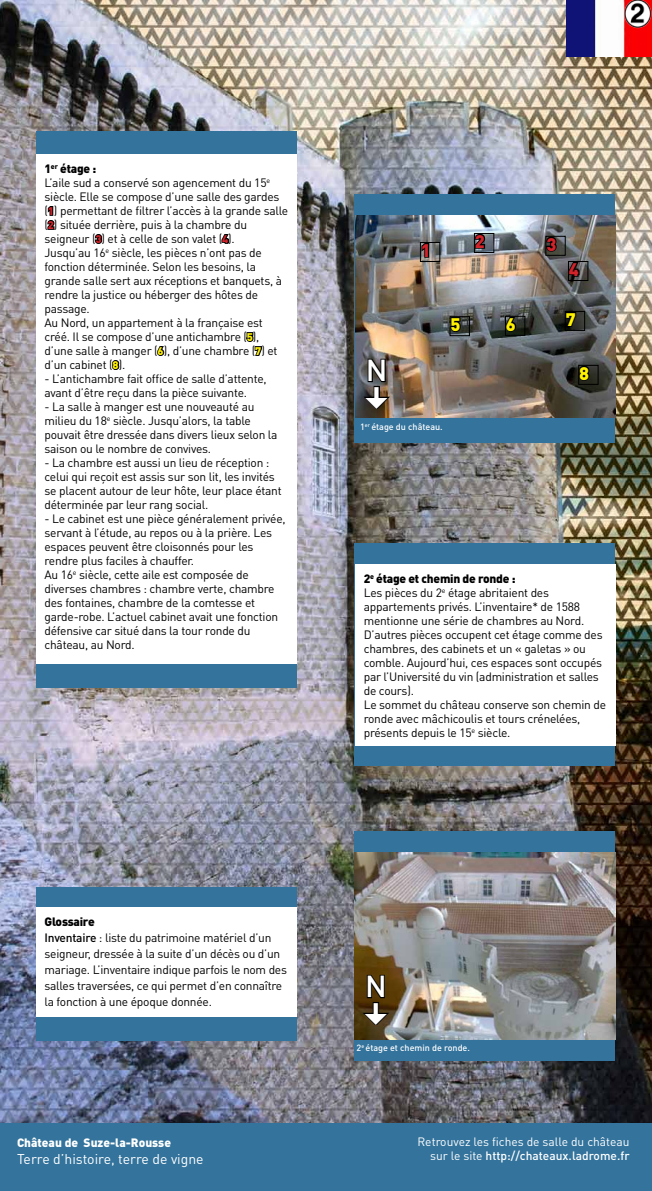
<style>
.page{position:relative;width:652px;height:1191px;background:#fff}
.page>*{position:absolute;margin:0;border:0;box-sizing:border-box;transform-origin:0 0}
.t1{font:500 30px "DIN Pro";color:#fff}
.t2{font:900 18px "DIN Pro";color:#d2232a}
.t3{font:900 18px "DIN Pro";color:#fff200}
.t4{font:14px "DIN Pro";color:#fff}
.t5{font:12px/14px "DIN Pro";letter-spacing:-.02em;color:#000}
.t6{font:12px/14.4px "DIN Pro";color:#fff;text-align:right}
.t7{font:900 12px "DIN Pro";color:#fff}
.t8{font:500 9px "DIN Pro";color:#fff}
.s1{font-weight:900}
.s2{font-weight:900;font-size:11px;color:#d2232a}
.s3{font-weight:900;font-size:11px;color:#fff200}
.s4{font-weight:500}
</style>
<div class="page">
<img style="left:0;top:0;width:652px;height:1124px">
<div style="left:36px;top:131px;width:261px;height:557px;background:#33739c"></div>
<div style="left:36px;top:154px;width:261px;height:509px;background:#fff"></div>
<svg style="left:47px;top:206px;width:8px;height:24px"></svg>
<svg style="left:94px;top:234px;width:9px;height:10px"></svg>
<svg style="left:221px;top:234px;width:8px;height:10px"></svg>
<svg style="left:157px;top:346px;width:8px;height:10px"></svg>
<svg style="left:246px;top:332px;width:16px;height:24px"></svg>
<svg style="left:112px;top:360px;width:8px;height:10px"></svg>
<img style="left:566px;top:0;width:86px;height:57px">
<div style="left:354px;top:194px;width:261px;height:249px;background:#33739c"></div>
<img style="left:355px;top:215px;width:261px;height:202px">
<svg style="left:422px;top:244px;width:8px;height:15px"></svg>
<div style="left:420px;top:242px;width:20px;height:20px;border:1px solid #000"></div>
<svg style="left:449px;top:316px;width:13px;height:17px"></svg>
<div style="left:450px;top:316px;width:20px;height:20px;border:1px solid #000"></div>
<svg style="left:547px;top:238px;width:11px;height:15px"></svg>
<div style="left:545px;top:236px;width:21px;height:20px;border:1px solid #000"></div>
<svg style="left:473px;top:233px;width:13px;height:17px"></svg>
<div style="left:474px;top:233px;width:20px;height:20px;border:1px solid #000"></div>
<svg style="left:564px;top:311px;width:14px;height:17px"></svg>
<div style="left:565px;top:311px;width:20px;height:20px;border:1px solid #000"></div>
<svg style="left:507px;top:318px;width:10px;height:15px"></svg>
<div style="left:505px;top:316px;width:20px;height:20px;border:1px solid #000"></div>
<svg style="left:580px;top:367px;width:10px;height:15px"></svg>
<div style="left:578px;top:365px;width:21px;height:20px;border:1px solid #000"></div>
<svg style="left:567px;top:261px;width:14px;height:17px"></svg>
<div style="left:568px;top:261px;width:20px;height:20px;border:1px solid #000"></div>
<img style="left:624px;top:0;width:28px;height:29px">
<div style="left:0;top:1124px;width:652px;height:67px;background:#33739c"></div>
<div style="left:354px;top:831px;width:261px;height:229px;background:#33739c"></div>
<div style="left:354px;top:543px;width:261px;height:223px;background:#33739c"></div>
<div style="left:355px;top:564px;width:261px;height:182px;background:#fff"></div>
<img style="left:354px;top:853px;width:261px;height:186px">
<div style="left:36px;top:887px;width:261px;height:153px;background:#33739c"></div>
<div style="left:36px;top:907px;width:261px;height:109px;background:#fff"></div>
<svg style="left:364px;top:358px;width:26px;height:51px"></svg>
<svg style="left:363px;top:973px;width:27px;height:52px"></svg>
<p class="t5" style="left:44px;top:161px;width:245px"><span class="s1">1</span><sup>er</sup> <span class="s1">étage :<br></span>L’aile sud a conservé son agencement du 15<sup>e </sup>siècle. Elle se compose d’une salle des gardes (<span class="s2">1</span>) permettant de filtrer l’accès à la grande salle (<span class="s2">2</span>) située derrière, puis à la chambre du seigneur (<span class="s2">3</span>) et à celle de son valet (<span class="s2">4</span>).<br>Jusqu’au 16<sup>e</sup> siècle, les pièces n’ont pas de fonction déterminée. Selon les besoins, la grande salle sert aux réceptions et banquets, à rendre la justice ou héberger des hôtes de passage.<br>Au Nord, un appartement à la française est créé. Il se compose d’une antichambre (<span class="s3">5</span>), d’une salle à manger (<span class="s3">6</span>), d’une chambre (<span class="s3">7</span>) et d’un cabinet (<span class="s3">8</span>).</p>
<p class="t5" style="left:44px;top:371px;width:224px">- L’antichambre fait office de salle d’attente, avant d’être reçu dans la pièce suivante.</p>
<p class="t5" style="left:44px;top:399px;width:235px">- La salle à manger est une nouveauté au milieu du 18<sup>e</sup> siècle. Jusqu’alors, la table pouvait être dressée dans divers lieux selon la saison ou le nombre de convives.</p>
<p class="t5" style="left:45px;top:455px;width:239px">- La chambre est aussi un lieu de réception : celui qui reçoit est assis sur son lit, les invités se placent autour de leur hôte, leur place étant déterminée par leur rang social.</p>
<p class="t5" style="left:45px;top:511px;width:243px">- Le cabinet est une pièce généralement privée, servant à l’étude, au repos ou à la prière. Les espaces peuvent être cloisonnés pour les rendre plus faciles à chauffer.<br>Au 16<sup>e</sup> siècle, cette aile est composée de diverses chambres : chambre verte, chambre des fontaines, chambre de la comtesse et garde-robe. L’actuel cabinet avait une fonction défensive car situé dans la tour ronde du château, au Nord.</p>
<h1 class="t1" style="left:366px;top:350px;width:23px">N</h1>
<h2 class="t2" style="left:421px;top:238px;width:12px">1</h2>
<h2 class="t3" style="left:451px;top:312px;width:12px">5</h2>
<h2 class="t2" style="left:475px;top:229px;width:12px">2</h2>
<h2 class="t2" style="left:546px;top:232px;width:12px">3</h2>
<h2 class="t2" style="left:569px;top:257px;width:12px">4</h2>
<h2 class="t3" style="left:506px;top:312px;width:12px">6</h2>
<h2 class="t3" style="left:566px;top:307px;width:12px">7</h2>
<h2 class="t3" style="left:579px;top:361px;width:12px">8</h2>
<p class="t8" style="left:360px;top:421px;width:84px">1<sup>er</sup> étage du château.</p>
<p class="t5" style="left:364px;top:571px;width:244px"><span class="s1">2</span><sup>e</sup> <span class="s1">étage et chemin de ronde :<br></span>Les pièces du 2<sup>e</sup> étage abritaient des appartements privés. L’inventaire* de 1588 mentionne une série de chambres au Nord.<br>D’autres pièces occupent cet étage comme des chambres, des cabinets et un « galetas » ou comble. Aujourd’hui, ces espaces sont occupés par l’Université du vin (administration et salles de cours).<br>Le sommet du château conserve son chemin de ronde avec mâchicoulis et tours crénelées, présents depuis le 15<sup>e</sup> siècle.</p>
<p class="t5" style="left:45px;top:913px;width:244px;line-height:16px"><span class="s1">Glossaire<br></span><span class="s4">Inventaire</span> : liste du patrimoine matériel d’un seigneur, dressée à la suite d’un décès ou d’un mariage. L’inventaire indique parfois le nom des salles traversées, ce qui permet d’en connaître la fonction à une époque donnée.</p>
<p class="t7" style="left:17px;top:1134px;width:156px">Château de Suze-la-Rousse</p>
<p class="t4" style="left:17px;top:1149px;width:188px">Terre d’histoire, terre de vigne</p>
<h1 class="t1" style="left:365px;top:966px;width:23px">N</h1>
<p class="t8" style="left:357px;top:1042px;width:115px">2<sup>e</sup> étage et chemin de ronde.</p>
<p class="t6" style="left:417px;top:1133px;width:214px">Retrouvez les fiches de salle du château sur le site <span class="s4">http://chateaux.ladrome.fr</span></p>
</div>
